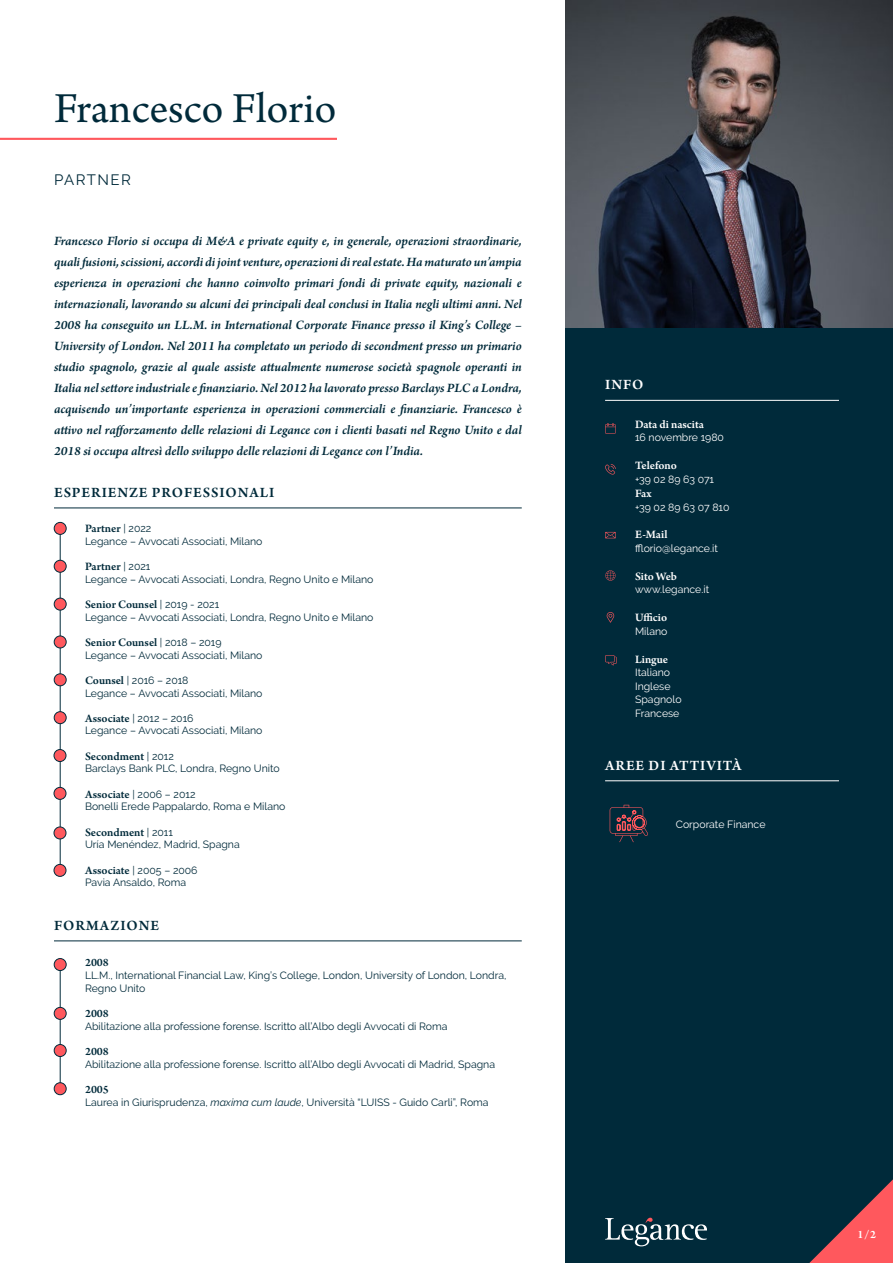
<style>
.page{position:relative;width:893px;height:1263px;background:#fff}
.page>*{position:absolute;margin:0;border:0;box-sizing:border-box;transform-origin:0 0}
.t1{font:45px "Arno Pro";letter-spacing:-.005em;color:#002a3a}
.t2{font:600 15px "Arno Pro";letter-spacing:.06em;color:#002a3a}
.t3{font:600 15px "Arno Pro";letter-spacing:.06em;color:#fff}
.t4{font:15px "Raleway";letter-spacing:.1em;color:#002a3a}
.t5{font:italic 600 13.5px/21px "Arno Pro";letter-spacing:-.005em;color:#002a3a;text-align:justify}
.t6{font:600 12px "Arno Pro";color:#002a3a}
.t7{font:600 12px "Arno Pro";color:#fff}
.t8{font:10.5px/12.6px "Raleway";color:#002a3a}
.t9{font:10.5px/13.5px "Raleway";color:#fff}
.s1{font-family:"Raleway";font-weight:400;font-size:10.5px}
.s2{font-family:"Arno Pro";font-weight:600;font-size:12px}
.s3{font-style:italic}
</style>
<div class="page">
<hr style="left:60px;top:964px;width:1px;height:125px;background:#002a3a">
<hr style="left:54px;top:508px;width:468px;height:1px;background:#002a3a">
<div style="left:566px;top:304px;width:327px;height:959px;background:#002a3a"></div>
<img style="left:566px;top:0;width:327px;height:327px">
<svg style="left:605px;top:1218px;width:102px;height:28px"></svg>
<hr style="left:0;top:138px;width:337px;height:2px;background:#ff585d">
<hr style="left:54px;top:941px;width:468px;height:1px;background:#002a3a">
<div style="left:54px;top:958px;width:12px;height:12px;background:#ff585d;border-radius:50%"></div>
<div style="left:54px;top:958px;width:12px;height:13px;border:1px solid #002a3a;border-radius:50%"></div>
<div style="left:54px;top:1007px;width:12px;height:12px;background:#ff585d;border-radius:50%"></div>
<div style="left:54px;top:1007px;width:12px;height:12px;border:1px solid #002a3a;border-radius:50%"></div>
<div style="left:54px;top:1044px;width:12px;height:12px;background:#ff585d;border-radius:50%"></div>
<div style="left:54px;top:1044px;width:12px;height:13px;border:1px solid #002a3a;border-radius:50%"></div>
<div style="left:54px;top:1083px;width:12px;height:12px;background:#ff585d;border-radius:50%"></div>
<div style="left:54px;top:1082px;width:12px;height:13px;border:1px solid #002a3a;border-radius:50%"></div>
<hr style="left:60px;top:526px;width:1px;height:346px;background:#002a3a">
<div style="left:54px;top:522px;width:12px;height:12px;background:#ff585d;border-radius:50%"></div>
<div style="left:54px;top:522px;width:12px;height:13px;border:1px solid #002a3a;border-radius:50%"></div>
<div style="left:54px;top:598px;width:12px;height:12px;background:#ff585d;border-radius:50%"></div>
<div style="left:54px;top:598px;width:12px;height:12px;border:1px solid #002a3a;border-radius:50%"></div>
<div style="left:54px;top:674px;width:12px;height:12px;background:#ff585d;border-radius:50%"></div>
<div style="left:54px;top:674px;width:12px;height:12px;border:1px solid #002a3a;border-radius:50%"></div>
<div style="left:54px;top:560px;width:12px;height:12px;background:#ff585d;border-radius:50%"></div>
<div style="left:54px;top:560px;width:12px;height:12px;border:1px solid #002a3a;border-radius:50%"></div>
<div style="left:54px;top:636px;width:12px;height:12px;background:#ff585d;border-radius:50%"></div>
<div style="left:54px;top:636px;width:12px;height:12px;border:1px solid #002a3a;border-radius:50%"></div>
<div style="left:54px;top:712px;width:12px;height:12px;background:#ff585d;border-radius:50%"></div>
<div style="left:54px;top:711px;width:12px;height:13px;border:1px solid #002a3a;border-radius:50%"></div>
<svg style="left:809px;top:1179px;width:84px;height:84px"></svg>
<div style="left:54px;top:749px;width:12px;height:12px;background:#ff585d;border-radius:50%"></div>
<div style="left:54px;top:749px;width:12px;height:13px;border:1px solid #002a3a;border-radius:50%"></div>
<div style="left:54px;top:787px;width:12px;height:12px;background:#ff585d;border-radius:50%"></div>
<div style="left:54px;top:787px;width:12px;height:12px;border:1px solid #002a3a;border-radius:50%"></div>
<div style="left:54px;top:827px;width:12px;height:12px;background:#ff585d;border-radius:50%"></div>
<div style="left:54px;top:827px;width:12px;height:12px;border:1px solid #002a3a;border-radius:50%"></div>
<div style="left:54px;top:864px;width:12px;height:12px;background:#ff585d;border-radius:50%"></div>
<div style="left:54px;top:864px;width:12px;height:12px;border:1px solid #002a3a;border-radius:50%"></div>
<hr style="left:605px;top:400px;width:234px;height:1px;background:#fff">
<hr style="left:605px;top:780px;width:234px;height:1px;background:#fff">
<svg style="left:607px;top:612px;width:7px;height:11px"></svg>
<svg style="left:605px;top:532px;width:11px;height:6px"></svg>
<svg style="left:605px;top:464px;width:11px;height:11px"></svg>
<svg style="left:605px;top:570px;width:11px;height:11px"></svg>
<svg style="left:605px;top:423px;width:11px;height:10px"></svg>
<svg style="left:605px;top:655px;width:12px;height:10px"></svg>
<svg style="left:610px;top:805px;width:38px;height:37px"></svg>
<h1 class="t1" style="left:54px;top:83px;width:284px">Francesco Florio</h1>
<p class="t4" style="left:54px;top:171px;width:79px">PARTNER</p>
<p class="t5" style="left:54px;top:231px;width:469px">Francesco Florio si occupa di M&amp;A e private equity e, in generale, operazioni straordinarie, quali fusioni, scissioni, accordi di joint venture, operazioni di real estate. Ha maturato un’ampia esperienza in operazioni che hanno coinvolto primari fondi di private equity, nazionali e internazionali, lavorando su alcuni dei principali deal conclusi in Italia negli ultimi anni. Nel 2008 ha conseguito un LL.M. in International Corporate Finance presso il King’s College – University of London. Nel 2011 ha completato un periodo di secondment presso un primario studio spagnolo, grazie al quale assiste attualmente numerose società spagnole operanti in Italia nel settore industriale e finanziario. Nel 2012 ha lavorato presso Barclays PLC a Londra, acquisendo un’importante esperienza in operazioni commerciali e finanziarie. Francesco è attivo nel rafforzamento delle relazioni di Legance con i clienti basati nel Regno Unito e dal 2018 si occupa altresì dello sviluppo delle relazioni di Legance con l’India.</p>
<p class="t2" style="left:54px;top:484px;width:222px">ESPERIENZE PROFESSIONALI</p>
<p class="t6" style="left:85px;top:521px;width:68px">Partner <span class="s1">| 2022</span></p>
<p class="t8" style="left:85px;top:535px;width:179px">Legance – Avvocati Associati, Milano</p>
<p class="t6" style="left:85px;top:559px;width:67px">Partner <span class="s1">| 2021</span></p>
<p class="t8" style="left:85px;top:573px;width:290px">Legance – Avvocati Associati, Londra, Regno Unito e Milano</p>
<p class="t6" style="left:85px;top:597px;width:136px">Senior Counsel <span class="s1">| 2019 - 2021</span></p>
<p class="t8" style="left:85px;top:610px;width:290px">Legance – Avvocati Associati, Londra, Regno Unito e Milano</p>
<p class="t6" style="left:85px;top:635px;width:138px">Senior Counsel <span class="s1">| 2018 – 2019</span></p>
<p class="t8" style="left:85px;top:648px;width:179px">Legance – Avvocati Associati, Milano</p>
<p class="t8" style="left:85px;top:674px;width:179px"><span class="s2">Counsel</span> | 2016 – 2018<br>Legance – Avvocati Associati, Milano</p>
<p class="t8" style="left:85px;top:712px;width:179px"><span class="s2">Associate</span> | 2012 – 2016<br>Legance – Avvocati Associati, Milano</p>
<p class="t6" style="left:85px;top:749px;width:90px">Secondment <span class="s1">| 2012</span></p>
<p class="t8" style="left:85px;top:762px;width:196px">Barclays Bank PLC, Londra, Regno Unito</p>
<p class="t8" style="left:85px;top:788px;width:202px"><span class="s2">Associate</span> | 2006 – 2012<br>Bonelli Erede Pappalardo, Roma e Milano</p>
<p class="t6" style="left:85px;top:825px;width:89px">Secondment <span class="s1">| 2011</span></p>
<p class="t8" style="left:85px;top:838px;width:156px">Uría Menéndez, Madrid, Spagna</p>
<p class="t8" style="left:85px;top:864px;width:114px"><span class="s2">Associate</span> | 2005 – 2006<br>Pavia Ansaldo, Roma</p>
<p class="t2" style="left:54px;top:917px;width:107px">FORMAZIONE</p>
<p class="t6" style="left:85px;top:956px;width:25px">2008</p>
<p class="t8" style="left:85px;top:969px;width:423px">LL.M., International Financial Law, King’s College, London, University of London, Londra,<br>Regno Unito</p>
<p class="t6" style="left:85px;top:1006px;width:25px">2008</p>
<p class="t8" style="left:85px;top:1020px;width:364px">Abilitazione alla professione forense. Iscritto all’Albo degli Avvocati di Roma</p>
<p class="t6" style="left:85px;top:1044px;width:25px">2008</p>
<p class="t8" style="left:85px;top:1057px;width:412px">Abilitazione alla professione forense. Iscritto all’Albo degli Avvocati di Madrid, Spagna</p>
<p class="t6" style="left:85px;top:1082px;width:25px">2005</p>
<p class="t8" style="left:85px;top:1095px;width:405px">Laurea in Giurisprudenza, <span class="s3">maxima cum laude</span>, Università “LUISS - Guido Carli”, Roma</p>
<p class="t3" style="left:605px;top:376px;width:40px">INFO</p>
<p class="t7" style="left:635px;top:417px;width:70px">Data di nascita</p>
<p class="t9" style="left:635px;top:431px;width:90px">16 novembre 1980</p>
<p class="t7" style="left:635px;top:459px;width:43px">Telefono</p>
<p class="t9" style="left:635px;top:472px;width:81px">+39 02 89 63 071</p>
<p class="t7" style="left:635px;top:486px;width:18px">Fax</p>
<p class="t9" style="left:635px;top:500px;width:96px">+39 02 89 63 07 810</p>
<p class="t7" style="left:635px;top:528px;width:34px">E-Mail</p>
<p class="t9" style="left:635px;top:541px;width:84px">fflorio@legance.it</p>
<p class="t7" style="left:635px;top:569px;width:43px">Sito Web</p>
<p class="t9" style="left:635px;top:583px;width:76px">www.legance.it</p>
<p class="t7" style="left:635px;top:611px;width:34px">Ufficio</p>
<p class="t9" style="left:635px;top:624px;width:34px">Milano</p>
<p class="t7" style="left:635px;top:652px;width:35px">Lingue</p>
<p class="t9" style="left:635px;top:666px;width:48px">Italiano<br>Inglese<br>Spagnolo<br>Francese</p>
<p class="t3" style="left:605px;top:757px;width:138px">AREE DI ATTIVITÀ</p>
<p class="t9" style="left:676px;top:818px;width:91px">Corporate Finance</p>
<p class="t7" style="left:857px;top:1228px;width:20px">1/2</p>
</div>
